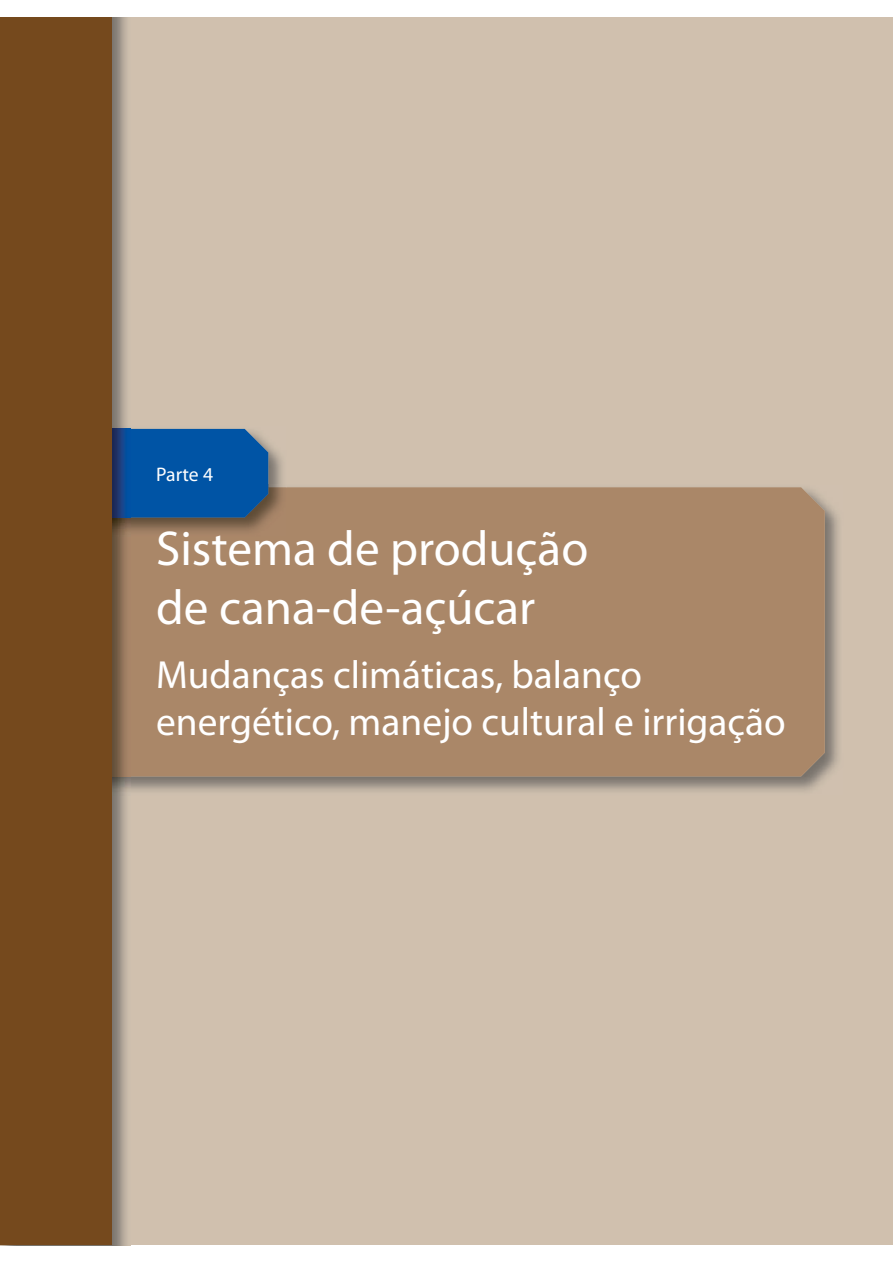
<style>
.page{position:relative;width:893px;height:1263px;background:#fff}
.page>*{position:absolute;margin:0;border:0;box-sizing:border-box;transform-origin:0 0}
.t1{font:49.2px/59.1px "Myriad Pro";color:#fff}
.t2{font:39.3px/47.2px "Myriad Pro";color:#fff}
.t3{font:19.65px "Myriad Pro";letter-spacing:-.005em;color:#fff}
</style>
<div class="page">
<div style="left:0;top:18px;width:893px;height:1227px;background:#d0c0ae"></div>
<img style="left:130px;top:503px;width:709px;height:289px">
<div style="left:130px;top:487px;width:695px;height:289px;background:#aa8768"></div>
<img style="left:130px;top:428px;width:153px;height:56px">
<img style="left:268px;top:484px;width:15px;height:3px">
<img style="left:130px;top:487px;width:157px;height:49px">
<div style="left:130px;top:429px;width:138px;height:89px;background:#0054a5"></div>
<img style="left:112px;top:18px;width:18px;height:1227px">
<div style="left:0;top:18px;width:112px;height:1227px;background:#75491d"></div>
<p class="t3" style="left:156px;top:466px;width:58px">Parte 4</p>
<p class="t1" style="left:156px;top:522px;width:434px">Sistema de produção de cana-de-açúcar</p>
<p class="t2" style="left:156px;top:654px;width:631px">Mudanças climáticas, balanço energético, manejo cultural e irrigação</p>
</div>
